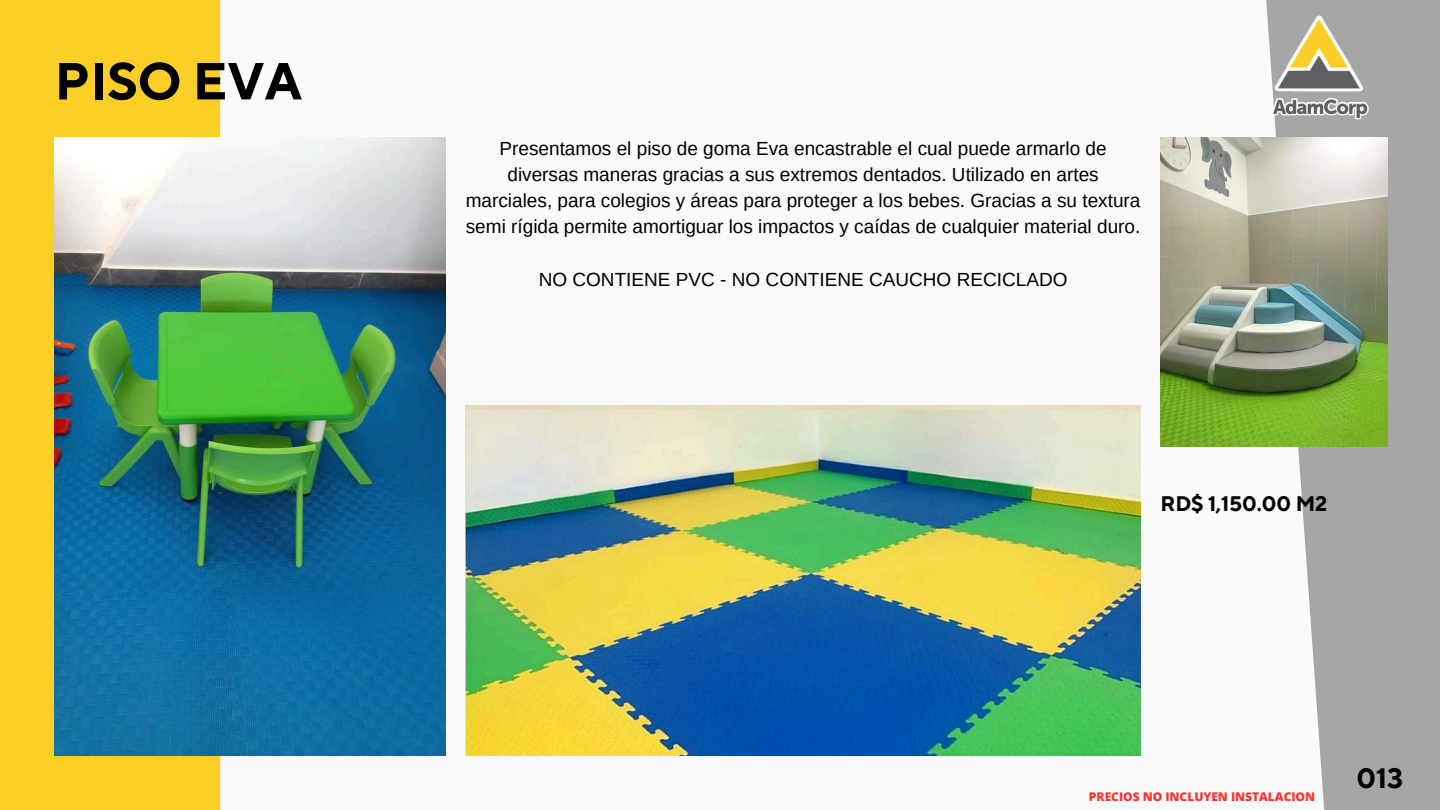
<style>
.page{position:relative;width:1440px;height:810px;background:#fafafa}
.page>*{position:absolute;margin:0;border:0;box-sizing:border-box;transform-origin:0 0}
.t1{font:700 52px "TT Norms Pro";color:#000}
.t2{font:700 28px "TT Norms Pro";color:#000}
.t3{font:700 21px "TT Norms Pro";color:#000}
.t4{font:19px/26.2px "Arimo";color:#000;text-align:center}
.t5{font:800 12px "Open Sans";color:#ff3131}
</style>
<div class="page">
<div style="left:0;top:0;width:220px;height:810px;background:#fccf27"></div>
<img style="left:55px;top:138px;width:390px;height:618px">
<img style="left:466px;top:405px;width:674px;height:350px">
<svg style="left:1266px;top:0;width:174px;height:810px;fill:#a6a6a6"></svg>
<img style="left:1161px;top:138px;width:227px;height:309px">
<img style="left:1266px;top:0;width:125px;height:137px">
<h1 class="t1" style="left:55px;top:50px;width:249px">PISO EVA</h1>
<p class="t4" style="left:466px;top:135px;width:676px">Presentamos el piso de goma Eva encastrable el cual puede armarlo de diversas maneras gracias a sus extremos dentados. Utilizado en artes marciales, para colegios y áreas para proteger a los bebes. Gracias a su textura semi rígida permite amortiguar los impactos y caídas de cualquier material duro.</p>
<p class="t4" style="left:539px;top:266px;width:530px">NO CONTIENE PVC - NO CONTIENE CAUCHO RECICLADO</p>
<p class="t3" style="left:1161px;top:492px;width:168px">RD$ 1,150.00 M2</p>
<p class="t5" style="left:1089px;top:788px;width:228px">PRECIOS NO INCLUYEN INSTALACION</p>
<h2 class="t2" style="left:1357px;top:761px;width:48px">013</h2>
</div>
